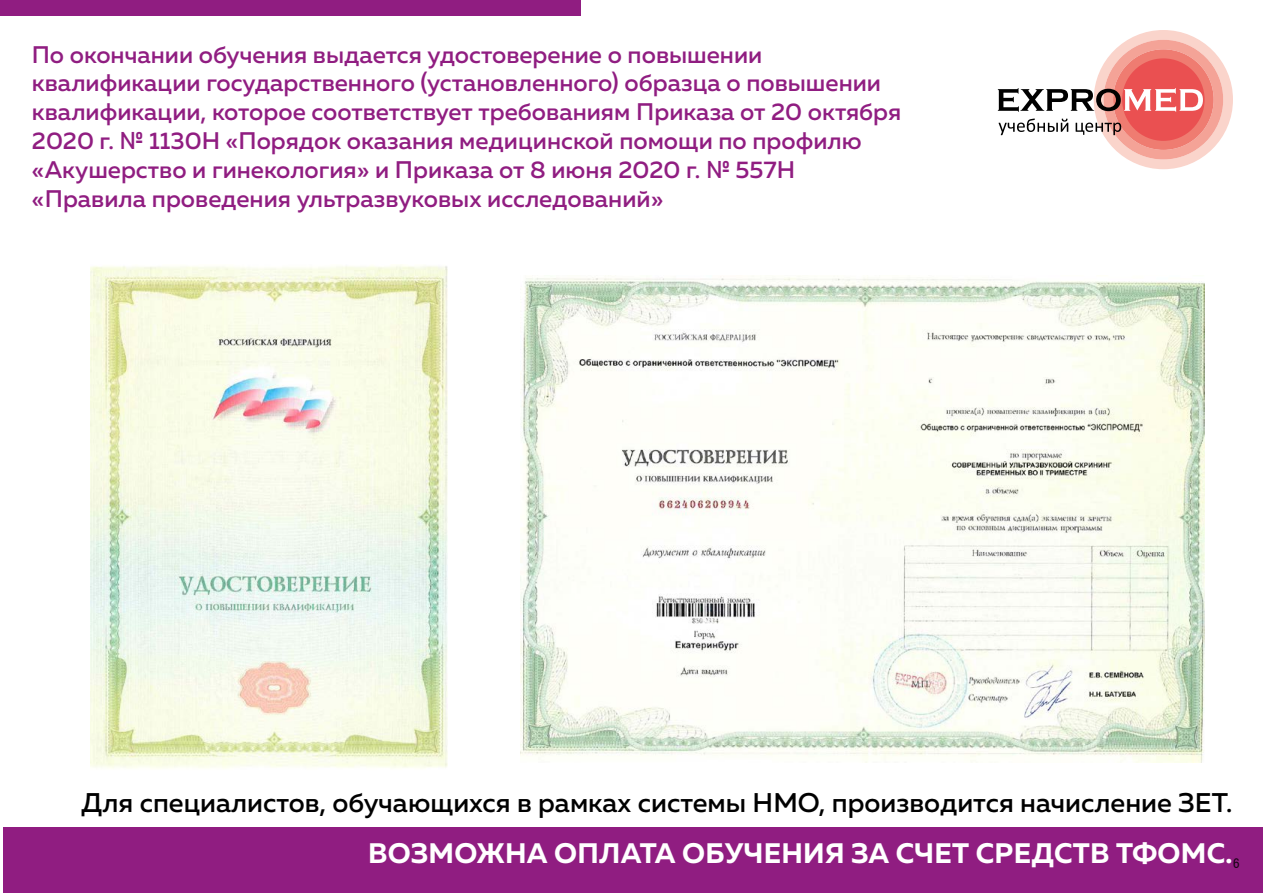
<style>
.page{position:relative;width:1263px;height:893px;background:#fff}
.page>*{position:absolute;margin:0;border:0;box-sizing:border-box;transform-origin:0 0}
.t1{font:700 28.2px "Muller";letter-spacing:.01em;color:#fff}
.t2{font:500 27px "Muller";color:#000}
.t3{font:500 24px/28.8px "Muller";color:#901d81}
.s1{font-family:"Bahnschrift";font-weight:400}
</style>
<div class="page">
<img style="left:521px;top:277px;width:684px;height:486px">
<svg style="left:998px;top:30px;width:235px;height:139px"></svg>
<img style="left:90px;top:265px;width:358px;height:504px">
<div style="left:0;top:0;width:581px;height:15px;background:#901d81"></div>
<div style="left:4px;top:827px;width:1259px;height:66px;background:#901d81"></div>
<p class="t3" style="left:32px;top:40px;width:871px">По окончании обучения выдается удостоверение о повышении квалификации государственного (установленного) образца о повышении квалификации, которое соответствует требованиям Приказа от 20 октября 2020 г. <span class="s1">№</span> 1130Н «Порядок оказания медицинской помощи по профилю «Акушерство и гинекология» и Приказа от 8 июня 2020 г. <span class="s1">№</span> 557Н «Правила проведения ультразвуковых исследований»</p>
<p class="t2" style="left:81px;top:785px;width:1153px">Для специалистов, обучающихся в рамках системы НМО, производится начисление ЗЕТ.</p>
<p class="t1" style="left:368px;top:836px;width:873px">ВОЗМОЖНА ОПЛАТА ОБУЧЕНИЯ ЗА СЧЕТ СРЕДСТВ ТФОМС.<sub>6</sub></p>
</div>
